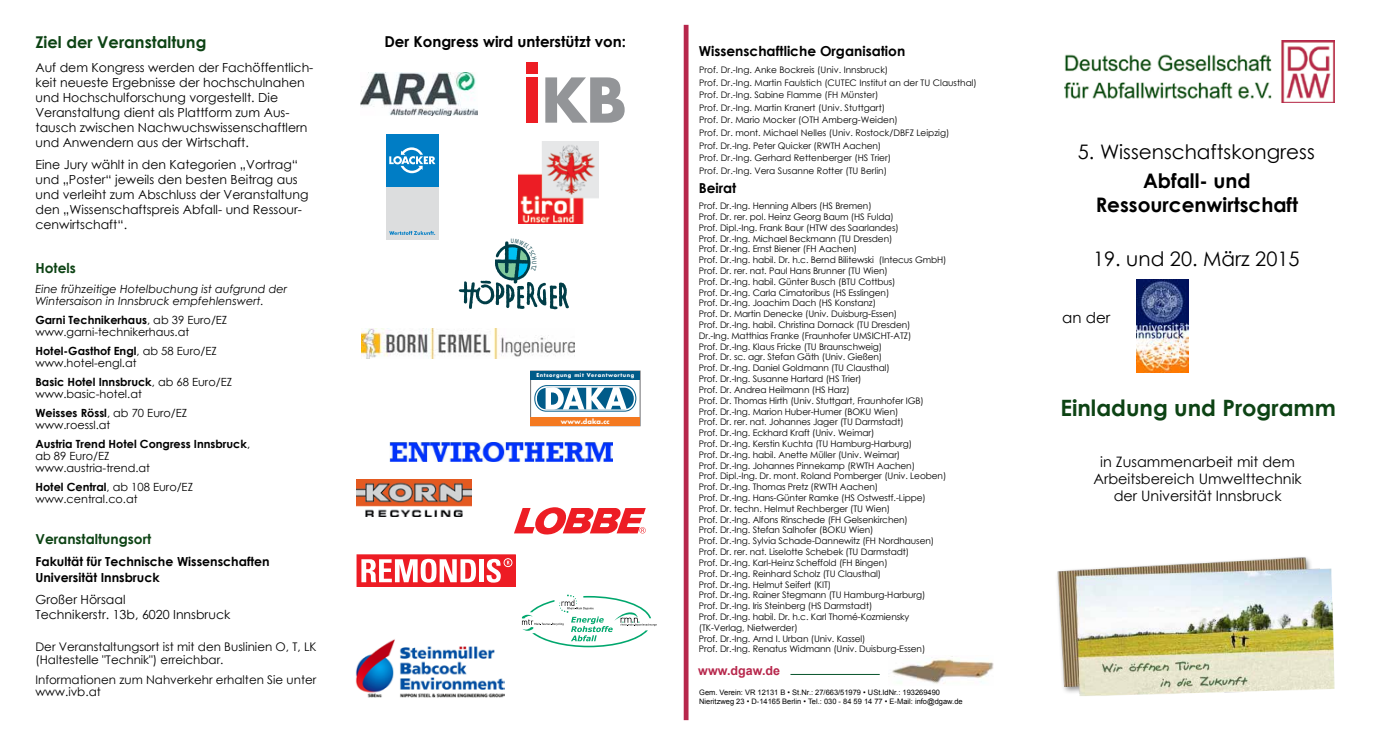
<style>
.page{position:relative;width:1386px;height:745px;background:#fff}
.page>*{position:absolute;margin:0;border:0;box-sizing:border-box;transform-origin:0 0}
.t1{font:700 22.5px "Century Gothic";color:#0d4314}
.t2{font:20px "Century Gothic";color:#000}
.t3{font:700 20px/24px "Century Gothic";color:#000;text-align:center}
.t4{font:700 16.25px "Century Gothic";color:#0d4314}
.t5{font:700 15px "Century Gothic";color:#000}
.t6{font:15px "Century Gothic";color:#000}
.t7{font:14.38px/17.2px "Century Gothic";color:#000;text-align:center}
.t8{font:700 13.75px "Century Gothic";color:#000}
.t9{font:700 13.75px "Century Gothic";color:#0d4314}
.t10{font:12.5px/15px "Century Gothic";color:#000}
.t11{font:700 12.5px/16.5px "Century Gothic";color:#000}
.t12{font:700 12.5px "Arial";color:#b7274c}
.t13{font:11.88px/12.5px "Century Gothic";color:#000}
.t14{font:11.25px/11.9px "Century Gothic";color:#000}
.t15{font:italic 11.25px/12.5px "Century Gothic";color:#000}
.t16{font:700 11.25px/11.9px "Century Gothic";color:#000}
.t17{font:9px/10.8px "Century Gothic";letter-spacing:-.01em;color:#000}
.t18{font:7.5px/9px "Arial";color:#000}
.t19{font:700 6.62px "Futura";color:#fff}
.t20{font:700 5.12px "Futura";letter-spacing:.1em;color:#fff}
.s1{font-weight:700}
.s2{font-weight:400}
</style>
<div class="page">
<img style="left:1064px;top:40px;width:270px;height:63px">
<img style="left:1057px;top:557px;width:278px;height:139px">
<div style="left:683px;top:25px;width:5px;height:694px;background:#b7274c"></div>
<hr style="left:790px;top:673px;width:89px;height:1px;background:#07542b">
<img style="left:892px;top:656px;width:101px;height:28px">
<img style="left:1136px;top:279px;width:52px;height:93px">
<div style="left:530px;top:371px;width:110px;height:54px;border:1px solid #6d6e71"></div>
<div style="left:530px;top:417px;width:110px;height:8px;background:#f47920"></div>
<div style="left:530px;top:371px;width:110px;height:8px;background:#005b89"></div>
<div style="left:534px;top:385px;width:102px;height:26px;border:1px solid #005b89;border-radius:12px"></div>
<svg style="left:537px;top:387px;width:97px;height:22px"></svg>
<div style="left:526px;top:77px;width:12px;height:46px;background:#ed1d24"></div>
<svg style="left:545px;top:77px;width:79px;height:46px"></svg>
<div style="left:526px;top:63px;width:12px;height:11px;background:#ed1d24"></div>
<img style="left:360px;top:72px;width:118px;height:43px">
<div style="left:386px;top:134px;width:53px;height:52px;background:#007dc5"></div>
<div style="left:386px;top:186px;width:53px;height:53px;background:#dcddde"></div>
<svg style="left:389px;top:147px;width:46px;height:26px"></svg>
<svg style="left:389px;top:231px;width:46px;height:4px"></svg>
<div style="left:357px;top:554px;width:158px;height:32px;background:#ed1c24"></div>
<div style="left:357px;top:554px;width:158px;height:32px;border:1px solid #ed1c24"></div>
<div style="left:504px;top:558px;width:8px;height:8px;border:1px solid #fff;border-radius:50%"></div>
<svg style="left:361px;top:558px;width:115px;height:24px"></svg>
<div style="left:479px;top:559px;width:5px;height:23px;background:#fff"></div>
<svg style="left:486px;top:558px;width:25px;height:24px"></svg>
<img style="left:390px;top:442px;width:222px;height:19px">
<img style="left:519px;top:142px;width:79px;height:81px">
<svg style="left:514px;top:507px;width:132px;height:27px"></svg>
<svg style="left:522px;top:594px;width:134px;height:53px"></svg>
<img style="left:356px;top:479px;width:116px;height:37px">
<img style="left:356px;top:639px;width:148px;height:58px">
<img style="left:361px;top:328px;width:213px;height:31px">
<svg style="left:459px;top:241px;width:110px;height:68px"></svg>
<h3 class="t4" style="left:35px;top:29px;width:172px">Ziel der Veranstaltung</h3>
<p class="t10" style="left:35px;top:59px;width:279px">Auf dem Kongress werden der Fachöffentlich&shy;keit neueste Ergebnisse der hochschulnahen und Hochschulforschung vorgestellt. Die Veranstaltung dient als Plattform zum Aus&shy;tausch zwischen Nachwuchswissenschaftlern und Anwendern aus der Wirtschaft.</p>
<h3 class="t10" style="left:35px;top:156px;width:274px">Eine Jury wählt in den Kategorien „Vortrag“ und „Poster“ jeweils den besten Beitrag aus und verleiht zum Abschluss der Veranstaltung den „Wissenschaftspreis Abfall- und Ressour&shy;cenwirtschaft“.</h3>
<h3 class="t9" style="left:35px;top:257px;width:42px">Hotels</h3>
<p class="t15" style="left:35px;top:282px;width:253px">Eine frühzeitige Hotelbuchung ist aufgrund der<br>Wintersaison in Innsbruck empfehlenswert.</p>
<p class="t14" style="left:35px;top:314px;width:193px"><span class="s1">Garni Technikerhaus</span>, ab 39 Euro/EZ www.garni-technikerhaus.at</p>
<p class="t14" style="left:35px;top:345px;width:183px"><span class="s1">Hotel-Gasthof Engl</span>, ab 58 Euro/EZ www.hotel-engl.at</p>
<p class="t14" style="left:35px;top:375px;width:198px"><span class="s1">Basic Hotel Innsbruck</span>, ab 68 Euro/EZ www.basic-hotel.at</p>
<p class="t14" style="left:35px;top:406px;width:153px"><span class="s1">Weisses Rössl</span>, ab 70 Euro/EZ www.roessl.at</p>
<p class="t16" style="left:35px;top:437px;width:216px">Austria Trend Hotel Congress Innsbruck<span class="s2">, ab 89 Euro/EZ<br>www.austria-trend.at</span></p>
<p class="t14" style="left:35px;top:479px;width:159px;line-height:12.5px"><span class="s1">Hotel Central</span>, ab 108 Euro/EZ www.central.co.at</p>
<h3 class="t9" style="left:35px;top:527px;width:117px">Veranstaltungsort</h3>
<h3 class="t11" style="left:35px;top:552px;width:236px">Fakultät für Technische Wissenschaften<br>Universität Innsbruck</h3>
<h3 class="t10" style="left:35px;top:591px;width:196px">Großer Hörsaal<br>Technikerstr. 13b, 6020 Innsbruck</h3>
<h3 class="t13" style="left:35px;top:640px;width:283px">Der Veranstaltungsort ist mit den Buslinien O, T, LK (Haltestelle "Technik") erreichbar.</h3>
<h3 class="t13" style="left:35px;top:672px;width:282px">Informationen zum Nahverkehr erhalten Sie unter www.ivb.at</h3>
<h3 class="t5" style="left:384px;top:30px;width:243px">Der Kongress wird unterstützt von:</h3>
<p class="t20" style="left:536px;top:371px;width:99px">Entsorgung mit Verantwortung</p>
<p class="t19" style="left:561px;top:416px;width:50px">www.daka.cc</p>
<h3 class="t8" style="left:698px;top:41px;width:208px">Wissenschaftliche Organisation</h3>
<p class="t17" style="left:699px;top:63px;width:279px;line-height:12.6px">Prof. Dr.-Ing. Anke Bockreis (Univ. Innsbruck)<br>Prof. Dr.-Ing. Martin Faulstich (CUTEC Institut an der TU Clausthal)<br>Prof. Dr.-Ing. Sabine Flamme (FH Münster)<br>Prof. Dr.-Ing. Martin Kranert (Univ. Stuttgart)<br>Prof. Dr. Mario Mocker (OTH Amberg-Weiden)<br>Prof. Dr. mont. Michael Nelles (Univ. Rostock/DBFZ Leipzig)<br>Prof. Dr.-Ing. Peter Quicker (RWTH Aachen)<br>Prof. Dr.-Ing. Gerhard Rettenberger (HS Trier)<br>Prof. Dr.-Ing. Vera Susanne Rotter (TU Berlin)</p>
<p class="t17" style="left:699px;top:200px;width:249px">Prof. Dr.-Ing. Henning Albers (HS Bremen)<br>Prof. Dr. rer. pol. Heinz Georg Baum (HS Fulda)<br>Prof. Dipl.-Ing. Frank Baur (HTW des Saarlandes)<br>Prof. Dr.-Ing. Michael Beckmann (TU Dresden)<br>Prof. Dr.-Ing. Ernst Biener (FH Aachen)<br>Prof. Dr.-Ing. habil. Dr. h.c. Bernd Bilitewski (Intecus GmbH)<br>Prof. Dr. rer. nat. Paul Hans Brunner (TU Wien)<br>Prof. Dr.-Ing. habil. Günter Busch (BTU Cottbus)<br>Prof. Dr.-Ing. Carla Cimatoribus (HS Esslingen)<br>Prof. Dr.-Ing. Joachim Dach (HS Konstanz)<br>Prof. Dr. Martin Denecke (Univ. Duisburg-Essen)<br>Prof. Dr.-Ing. habil. Christina Dornack (TU Dresden)<br>Dr.-Ing. Matthias Franke (Fraunhofer UMSICHT-ATZ)<br>Prof. Dr.-Ing. Klaus Fricke (TU Braunschweig)<br>Prof. Dr. sc. agr. Stefan Gäth (Univ. Gießen)<br>Prof. Dr.-Ing. Daniel Goldmann (TU Clausthal)<br>Prof. Dr.-Ing. Susanne Hartard (HS Trier)<br>Prof. Dr. Andrea Heilmann (HS Harz)<br>Prof. Dr. Thomas Hirth (Univ. Stuttgart, Fraunhofer IGB)<br>Prof. Dr.-Ing. Marion Huber-Humer (BOKU Wien)<br>Prof. Dr. rer. nat. Johannes Jager (TU Darmstadt)<br>Prof. Dr.-Ing. Eckhard Kraft (Univ. Weimar)<br>Prof. Dr.-Ing. Kerstin Kuchta (TU Hamburg-Harburg)<br>Prof. Dr.-Ing. habil. Anette Müller (Univ. Weimar)<br>Prof. Dr.-Ing. Johannes Pinnekamp (RWTH Aachen)<br>Prof. Dipl.-Ing. Dr. mont. Roland Pomberger (Univ. Leoben)<br>Prof. Dr.-Ing. Thomas Pretz (RWTH Aachen)<br>Prof. Dr.-Ing. Hans-Günter Ramke (HS Ostwestf.-Lippe)<br>Prof. Dr. techn. Helmut Rechberger (TU Wien)<br>Prof. Dr.-Ing. Alfons Rinschede (FH Gelsenkirchen)<br>Prof. Dr.-Ing. Stefan Salhofer (BOKU Wien)<br>Prof. Dr.-Ing. Sylvia Schade-Dannewitz (FH Nordhausen)<br>Prof. Dr. rer. nat. Liselotte Schebek (TU Darmstadt)<br>Prof. Dr.-Ing. Karl-Heinz Scheffold (FH Bingen)<br>Prof. Dr.-Ing. Reinhard Scholz (TU Clausthal)<br>Prof. Dr.-Ing. Helmut Seifert (KIT)<br>Prof. Dr.-Ing. Rainer Stegmann (TU Hamburg-Harburg)<br>Prof. Dr.-Ing. Iris Steinberg (HS Darmstadt)<br>Prof. Dr.-Ing. habil. Dr. h.c. Karl Thomé-Kozmiensky (TK-Verlag, Nietwerder)<br>Prof. Dr.-Ing. Arnd I. Urban (Univ. Kassel)<br>Prof. Dr.-Ing. Renatus Widmann (Univ. Duisburg-Essen)</p>
<h3 class="t8" style="left:698px;top:177px;width:39px">Beirat</h3>
<h3 class="t12" style="left:698px;top:662px;width:83px">www.dgaw.de</h3>
<p class="t18" style="left:699px;top:687px;width:265px">Gem. Verein: VR 12131 B • St.Nr.: 27/663/51979 • USt.IdNr.: 193269490<br>Nieritzweg 23 • D-14165 Berlin • Tel.: 030 - 84 59 14 77 • E-Mail: info@dgaw.de</p>
<h2 class="t2" style="left:1077px;top:138px;width:238px">5. Wissenschaftskongress</h2>
<h2 class="t3" style="left:1095px;top:167px;width:204px">Abfall- und<br>Ressourcenwirtschaft</h2>
<h2 class="t2" style="left:1093px;top:245px;width:208px">19. und 20. März 2015</h2>
<h3 class="t6" style="left:1062px;top:307px;width:50px">an der</h3>
<h1 class="t1" style="left:1060px;top:390px;width:277px">Einladung und Programm</h1>
<h3 class="t7" style="left:1093px;top:452px;width:210px">in Zusammenarbeit mit dem<br>Arbeitsbereich Umwelttechnik der Universität Innsbruck</h3>
</div>
